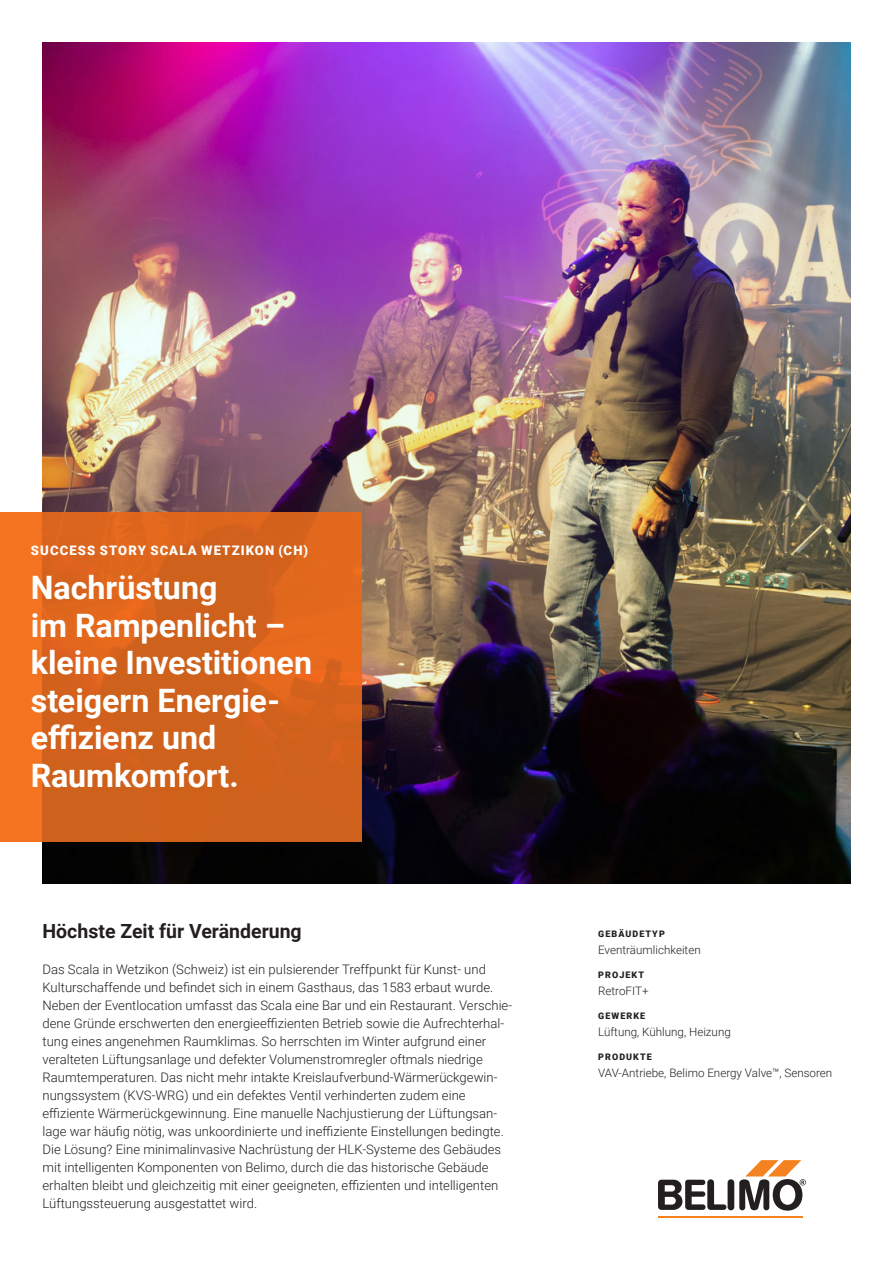
<style>
.page{position:relative;width:893px;height:1263px;background:#fff}
.page>*{position:absolute;margin:0;border:0;box-sizing:border-box;transform-origin:0 0}
.Belimo_Keyfacts{font:700 32.25px/37.5px "Roboto";color:#fff}
.Belimo_subtitel_13pt{font:700 19.5px "Roboto";color:#231f20}
.Belimo_Body_unjustified{font:300 13.2px/18px "Roboto";color:#231f20}
.Belimo_Success_Story_Heading{font:900 13.2px "Roboto";letter-spacing:.08em;color:#fff}
.Belimo_Body_small_unjustified_7_75pt_Cov{font:300 11.7px "Roboto";color:#231f20}
.Belimo_Marginal_6pt_Caps_Cover{font:900 9px "Roboto";letter-spacing:.115em;color:#231f20}
</style>
<div class="page">
<hr style="left:658px;top:1216px;width:144px;height:1px;background:#f58220">
<div style="left:728px;top:1179px;width:6px;height:31px;background:#231f20;border-radius:3px"></div>
<svg style="left:658px;top:1179px;width:68px;height:31px"></svg>
<svg style="left:739px;top:1160px;width:67px;height:51px"></svg>
<img style="left:43px;top:43px;width:807px;height:841px">
<svg style="left:0;top:512px;width:362px;height:329px;background:#d8641c"></svg>
<p class="Belimo_Success_Story_Heading" style="left:31px;top:541px;width:279px">SUCCESS STORY SCALA WETZIKON (CH)</p>
<p class="Belimo_Keyfacts" style="left:31px;top:568px;width:283px">Nachrüstung<br>im Rampenlicht – kleine Investitionen steigern Energie&shy;effizienz und<br>Raumkomfort.</p>
<p class="Belimo_subtitel_13pt" style="left:43px;top:917px;width:261px">Höchste Zeit für Veränderung</p>
<p class="Belimo_Body_unjustified" style="left:43px;top:959px;width:471px">Das Scala in Wetzikon (Schweiz) ist ein pulsierender Treffpunkt für Kunst- und Kulturschaffende und befindet sich in einem Gasthaus, das 1583 erbaut wurde.<br>Neben der Eventlocation umfasst das Scala eine Bar und ein Restaurant. Verschie&shy;dene Gründe erschwerten den energieeffizienten Betrieb sowie die Aufrechterhal&shy;tung eines angenehmen Raumklimas. So herrschten im Winter aufgrund einer veralteten Lüftungsanlage und defekter Volumenstromregler oftmals niedrige Raumtemperaturen. Das nicht mehr intakte Kreislaufverbund-Wärmerückgewin&shy;nungssystem (KVS-WRG) und ein defektes Ventil verhinderten zudem eine effiziente Wärmerückgewinnung. Eine manuelle Nachjustierung der Lüftungsan&shy;lage war häufig nötig, was unkoordinierte und ineffiziente Einstellungen bedingte.<br>Die Lösung? Eine minimalinvasive Nachrüstung der HLK-Systeme des Gebäudes mit intelligenten Komponenten von Belimo, durch die das historische Gebäude erhalten bleibt und gleichzeitig mit einer geeigneten, effizienten und intelligenten Lüftungssteuerung ausgestattet wird.</p>
<p class="Belimo_Marginal_6pt_Caps_Cover" style="left:598px;top:928px;width:68px">GEBÄUDETYP</p>
<p class="Belimo_Body_small_unjustified_7_75pt_Cov" style="left:598px;top:941px;width:104px">Eventräumlichkeiten</p>
<p class="Belimo_Marginal_6pt_Caps_Cover" style="left:598px;top:969px;width:47px">PROJEKT</p>
<p class="Belimo_Body_small_unjustified_7_75pt_Cov" style="left:598px;top:982px;width:52px">RetroFIT+</p>
<p class="Belimo_Marginal_6pt_Caps_Cover" style="left:598px;top:1010px;width:48px">GEWERKE</p>
<p class="Belimo_Body_small_unjustified_7_75pt_Cov" style="left:598px;top:1023px;width:134px">Lüftung, Kühlung, Heizung</p>
<p class="Belimo_Marginal_6pt_Caps_Cover" style="left:598px;top:1050px;width:55px">PRODUKTE</p>
<p class="Belimo_Body_small_unjustified_7_75pt_Cov" style="left:598px;top:1064px;width:236px">VAV-Antriebe, Belimo Energy Valve™, Sensoren</p>
</div>
